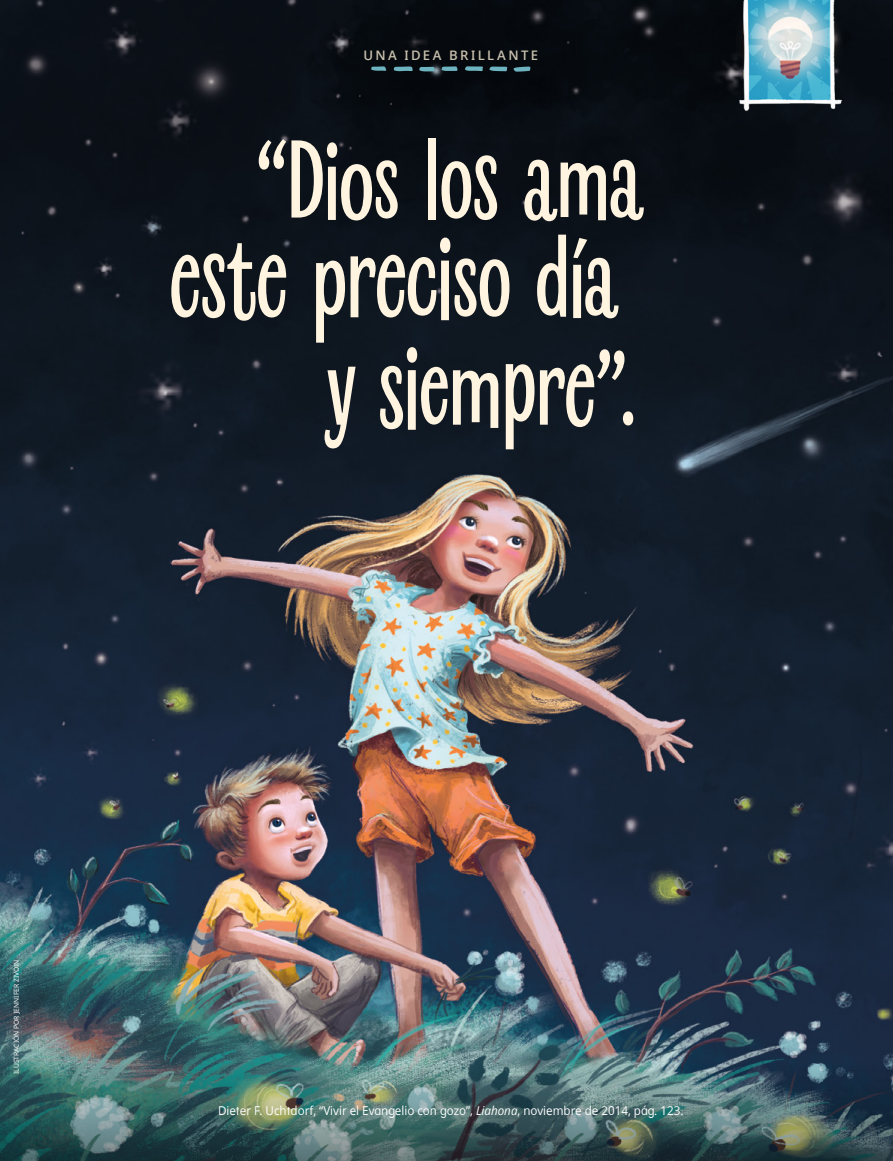
<style>
.page{position:relative;width:893px;height:1161px;background:#fff}
.page>*{position:absolute;margin:0;border:0;box-sizing:border-box;transform-origin:0 0}
.p1_first_Revla{font:700 108px/109.5px "Revla Sans";letter-spacing:-.02em;color:#fff4e0;text-align:right}
.h1__series_title{font:600 13.2px "Dots Solidlds Lat";letter-spacing:.18em;color:#c8c1ae}
.t1{font:12.3px "Dots Solidlds Lat";color:#fff;scale:.95 1}
.t2{font:6.75px "Dots Solidlds Lat";color:#fff}
.s1{font-style:italic}
</style>
<div class="page">
<img style="left:0;top:0;width:893px;height:1063px">
<img style="left:737px;top:0;width:106px;height:111px">
<svg style="left:394px;top:67px;width:19px;height:4px"></svg>
<svg style="left:464px;top:66px;width:19px;height:5px"></svg>
<svg style="left:489px;top:66px;width:42px;height:6px"></svg>
<svg style="left:419px;top:67px;width:16px;height:4px"></svg>
<svg style="left:441px;top:66px;width:17px;height:5px"></svg>
<svg style="left:371px;top:66px;width:15px;height:5px"></svg>
<img style="left:0;top:1063px;width:893px;height:98px">
<p class="h1__series_title" style="left:363px;top:45px;width:176px">UNA IDEA BRILLANTE</p>
<p class="p1_first_Revla" style="left:254px;top:127px;width:390px">“Dios los ama</p>
<p class="p1_first_Revla" style="left:169px;top:225px;width:470px">este preciso día y siempre”.</p>
<p class="t2" style="left:11px;top:1074px;width:116px;rotate:-90deg">ILUSTRACIÓN POR JENNIFER ZIVOIN</p>
<p class="t1" style="left:218px;top:1102px;width:491px">Dieter F. Uchtdorf, “Vivir el Evangelio con gozo”, <span class="s1">Liahona</span>, noviembre de 2014, pág. 123.</p>
</div>
